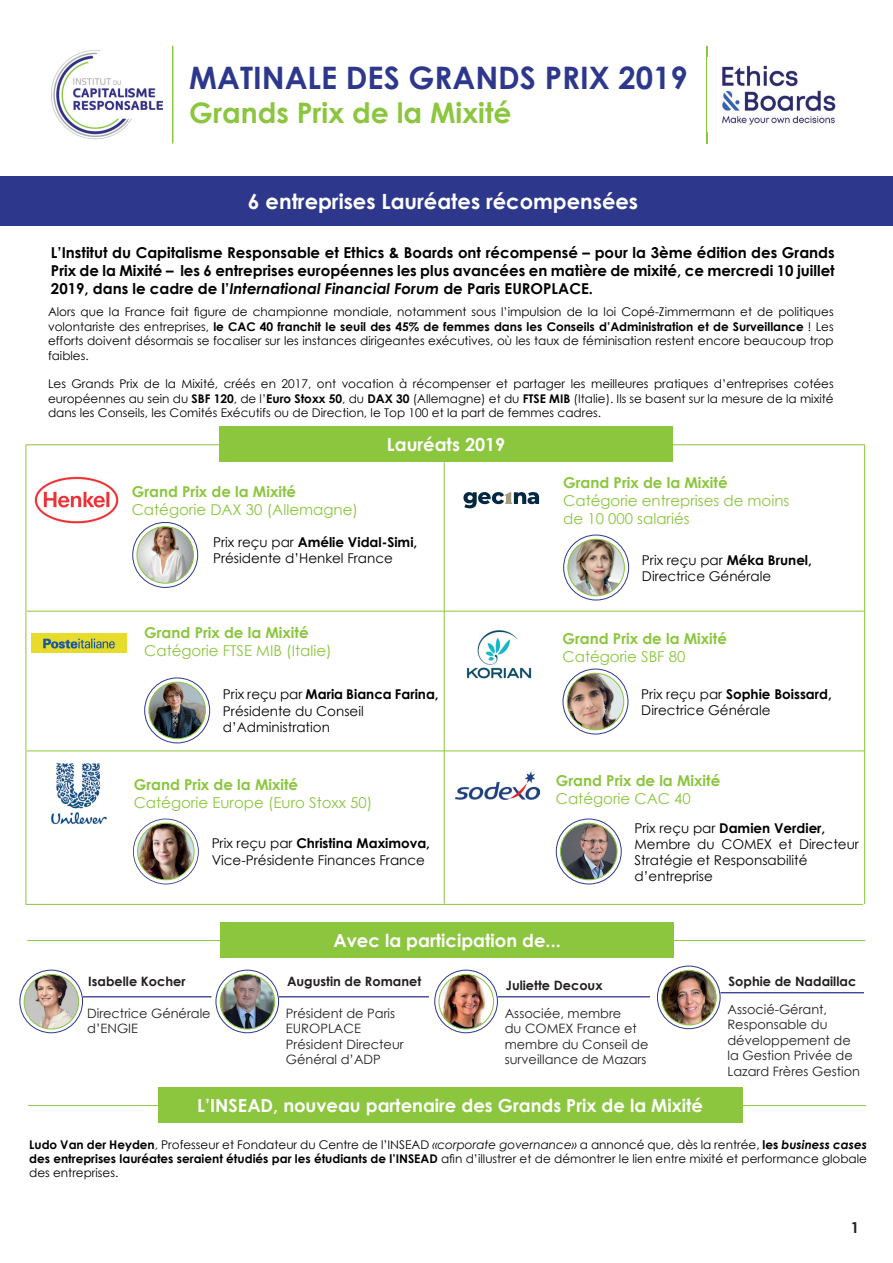
<style>
.page{position:relative;width:893px;height:1263px;background:#fff}
.page>*{position:absolute;margin:0;border:0;box-sizing:border-box;transform-origin:0 0}
.t1{font:700 30.9px "Century Gothic";color:#2d388d}
.t2{font:700 28.2px "Century Gothic";color:#8bc63e}
.t3{font:700 21px "Century Gothic";color:#fff}
.t4{font:700 18px "Century Gothic";color:#fff}
.t5{font:700 15px/18px "Century Gothic";color:#000001;text-align:justify}
.t6{font:15px/18px "Century Gothic";color:#8bc63e}
.t7{font:700 15px "Century Gothic";color:#8bc63e}
.t8{font:700 15px "Century Gothic";color:#231f20}
.t9{font:13.5px/16.2px "Century Gothic";color:#000001}
.t10{font:12.9px/15.5px "Century Gothic";color:#231f20}
.t11{font:700 12.9px "Century Gothic";color:#231f20}
.t12{font:12px/14.4px "Century Gothic";color:#000001;text-align:justify}
.s1{font-style:italic}
.s2{font-weight:700}
.s3{font-weight:700;font-style:italic}
</style>
<div class="page">
<img style="left:51px;top:50px;width:112px;height:90px">
<hr style="left:172px;top:46px;width:1px;height:98px;background:#8bc63e">
<hr style="left:706px;top:46px;width:1px;height:98px;background:#8bc63e">
<img style="left:722px;top:65px;width:114px;height:60px">
<img style="left:466px;top:630px;width:66px;height:49px">
<div style="left:0;top:176px;width:893px;height:50px;background:#2d388d"></div>
<hr style="left:26px;top:444px;width:838px;height:1px;background:#8bc63e">
<div style="left:219px;top:427px;width:454px;height:35px;background:#8bc63e"></div>
<img style="left:51px;top:763px;width:56px;height:61px">
<img style="left:35px;top:477px;width:83px;height:47px">
<div style="left:132px;top:522px;width:66px;height:66px;border:1px solid #2d388d;border-radius:50%"></div>
<img style="left:137px;top:527px;width:56px;height:56px">
<div style="left:137px;top:526px;width:57px;height:57px;border:1px solid #89c53f;border-radius:50%"></div>
<svg style="left:133px;top:819px;width:66px;height:65px"></svg>
<hr style="left:444px;top:462px;width:1px;height:442px;background:#8bc63e">
<hr style="left:26px;top:444px;width:1px;height:460px;background:#8bc63e">
<hr style="left:25px;top:904px;width:838px;height:1px;background:#8bc63e">
<hr style="left:864px;top:444px;width:1px;height:460px;background:#8bc63e">
<hr style="left:27px;top:611px;width:837px;height:1px;background:#8bc63e">
<hr style="left:27px;top:750px;width:837px;height:1px;background:#8bc63e">
<div style="left:556px;top:819px;width:66px;height:65px;border:1px solid #2d388d;border-radius:50%"></div>
<img style="left:560px;top:823px;width:57px;height:57px;border-radius:28px">
<div style="left:560px;top:823px;width:57px;height:57px;border:1px solid #89c53f;border-radius:50%"></div>
<div style="left:563px;top:669px;width:65px;height:65px;border:1px solid #2d388d;border-radius:50%"></div>
<img style="left:567px;top:673px;width:57px;height:57px;border-radius:28px">
<div style="left:567px;top:673px;width:57px;height:57px;border:1px solid #89c53f;border-radius:50%"></div>
<img style="left:455px;top:771px;width:85px;height:28px">
<div style="left:19px;top:970px;width:64px;height:63px;border:1px solid #2d388d;border-radius:50%"></div>
<hr style="left:83px;top:996px;width:129px;height:1px;background:#2d388d">
<img style="left:24px;top:974px;width:55px;height:55px;border-radius:27px">
<div style="left:24px;top:974px;width:55px;height:55px;border:1px solid #89c53f;border-radius:50%"></div>
<div style="left:434px;top:970px;width:64px;height:63px;border:1px solid #2d388d;border-radius:50%"></div>
<hr style="left:498px;top:996px;width:152px;height:1px;background:#2d388d">
<img style="left:439px;top:974px;width:54px;height:55px;border-radius:27px">
<div style="left:439px;top:974px;width:55px;height:55px;border:1px solid #89c53f;border-radius:50%"></div>
<div style="left:216px;top:970px;width:63px;height:63px;border:1px solid #2d388d;border-radius:50%"></div>
<hr style="left:279px;top:996px;width:150px;height:1px;background:#2d388d">
<img style="left:220px;top:974px;width:55px;height:55px;border-radius:27px">
<div style="left:220px;top:974px;width:55px;height:55px;border:1px solid #89c53f;border-radius:50%"></div>
<div style="left:657px;top:966px;width:63px;height:63px;border:1px solid #2d388d;border-radius:50%"></div>
<hr style="left:720px;top:992px;width:144px;height:1px;background:#2d388d">
<img style="left:662px;top:970px;width:54px;height:55px;border-radius:27px">
<div style="left:661px;top:970px;width:55px;height:55px;border:1px solid #89c53f;border-radius:50%"></div>
<hr style="left:27px;top:940px;width:838px;height:1px;background:#8bc63e">
<div style="left:220px;top:922px;width:454px;height:36px;background:#8bc63e"></div>
<hr style="left:28px;top:1105px;width:838px;height:1px;background:#8bc63e">
<div style="left:158px;top:1087px;width:584px;height:36px;background:#8bc63e"></div>
<img style="left:138px;top:851px;width:38px;height:29px">
<div style="left:137px;top:823px;width:57px;height:57px;border:1px solid #89c53f;border-radius:50%"></div>
<div style="left:144px;top:677px;width:66px;height:66px;border:1px solid #2d388d;border-radius:50%"></div>
<img style="left:149px;top:682px;width:56px;height:57px">
<div style="left:149px;top:682px;width:57px;height:57px;border:1px solid #89c53f;border-radius:50%"></div>
<img style="left:31px;top:633px;width:96px;height:20px">
<div style="left:563px;top:535px;width:66px;height:65px;border:1px solid #2d388d;border-radius:50%"></div>
<img style="left:568px;top:539px;width:56px;height:57px">
<div style="left:568px;top:539px;width:57px;height:57px;border:1px solid #89c53f;border-radius:50%"></div>
<svg style="left:463px;top:492px;width:76px;height:16px"></svg>
<h1 class="t1" style="left:189px;top:59px;width:500px">MATINALE DES GRANDS PRIX 2019</h1>
<h2 class="t2" style="left:189px;top:95px;width:324px">Grands Prix de la Mixité</h2>
<h3 class="t3" style="left:248px;top:188px;width:392px">6 entreprises Lauréates récompensées</h3>
<p class="t5" style="left:51px;top:243px;width:785px">L’Institut du Capitalisme Responsable et Ethics &amp; Boards ont récompensé – pour la 3ème édition des Grands Prix de la Mixité – les 6 entreprises européennes les plus avancées en matière de mixité, ce mercredi 10 juillet 2019, dans le cadre de l’<span class="s1">International Financial Forum</span> de Paris EUROPLACE.</p>
<p class="t12" style="left:48px;top:305px;width:787px">Alors que la France fait figure de championne mondiale, notamment sous l’impulsion de la loi Copé-Zimmermann et de politiques volontariste des entreprises, <span class="s2">le CAC 40 franchit le seuil des 45% de femmes dans les Conseils d’Administration et de Surveillance</span> ! Les efforts doivent désormais se focaliser sur les instances dirigeantes exécutives, où les taux de féminisation restent encore beaucoup trop faibles.</p>
<p class="t12" style="left:48px;top:377px;width:787px">Les Grands Prix de la Mixité, créés en 2017, ont vocation à récompenser et partager les meilleures pratiques d’entreprises cotées européennes au sein du <span class="s2">SBF 120</span>, de l’<span class="s2">Euro Stoxx 50</span>, du <span class="s2">DAX 30</span> (Allemagne) et du <span class="s2">FTSE MIB</span> (Italie). Ils se basent sur la mesure de la mixité dans les Conseils, les Comités Exécutifs ou de Direction, le Top 100 et la part de femmes cadres.</p>
<h3 class="t4" style="left:387px;top:433px;width:120px">Lauréats 2019</h3>
<p class="t7" style="left:132px;top:482px;width:166px">Grand Prix de la Mixité</p>
<p class="t6" style="left:132px;top:500px;width:228px">Catégorie DAX 30 (Allemagne)</p>
<p class="t9" style="left:213px;top:534px;width:206px">Prix reçu par <span class="s2">Amélie Vidal-Simi,<br></span>Présidente d’Henkel France</p>
<p class="t7" style="left:144px;top:623px;width:166px">Grand Prix de la Mixité</p>
<p class="t6" style="left:144px;top:641px;width:189px">Catégorie FTSE MIB (Italie)</p>
<p class="t9" style="left:223px;top:686px;width:217px">Prix reçu par <span class="s2">Maria Bianca Farina,<br></span>Présidente du Conseil d’Administration</p>
<p class="t7" style="left:134px;top:775px;width:166px">Grand Prix de la Mixité</p>
<p class="t6" style="left:134px;top:793px;width:240px">Catégorie Europe (Euro Stoxx 50)</p>
<p class="t9" style="left:212px;top:835px;width:220px">Prix reçu par <span class="s2">Christina Maximova,<br></span>Vice-Présidente Finances France</p>
<p class="t7" style="left:563px;top:473px;width:166px">Grand Prix de la Mixité</p>
<p class="t6" style="left:563px;top:491px;width:228px">Catégorie entreprises de moins de 10 000 salariés</p>
<p class="t9" style="left:642px;top:551px;width:172px">Prix reçu par <span class="s2">Méka Brunel,<br></span>Directrice Générale</p>
<p class="t7" style="left:563px;top:629px;width:166px">Grand Prix de la Mixité</p>
<p class="t6" style="left:563px;top:647px;width:124px">Catégorie SBF 80</p>
<p class="t9" style="left:641px;top:685px;width:192px">Prix reçu par <span class="s2">Sophie Boissard,<br></span>Directrice Générale</p>
<p class="t7" style="left:556px;top:771px;width:166px">Grand Prix de la Mixité</p>
<p class="t6" style="left:556px;top:789px;width:136px">Catégorie CAC 40</p>
<p class="t9" style="left:635px;top:819px;width:226px">Prix reçu par <span class="s2">Damien Verdier,<br></span>Membre du COMEX et Directeur<br>Stratégie et Responsabilité d’entreprise</p>
<p class="t11" style="left:88px;top:973px;width:99px">Isabelle Kocher</p>
<p class="t10" style="left:87px;top:1005px;width:125px">Directrice Générale d’ENGIE</p>
<h3 class="t4" style="left:334px;top:929px;width:229px">Avec la participation de...</h3>
<p class="t11" style="left:287px;top:973px;width:136px">Augustin de Romanet</p>
<p class="t10" style="left:286px;top:1005px;width:119px">Président de Paris<br>EUROPLACE<br>Président Directeur<br>Général d’ADP</p>
<p class="t11" style="left:506px;top:977px;width:98px">Juliette Decoux</p>
<p class="t10" style="left:505px;top:1005px;width:145px">Associée, membre<br>du COMEX France et membre du Conseil de surveillance de Mazars</p>
<h3 class="t4" style="left:197px;top:1094px;width:507px">L’INSEAD, nouveau partenaire des Grands Prix de la Mixité</h3>
<p class="t11" style="left:728px;top:973px;width:129px">Sophie de Nadaillac</p>
<p class="t10" style="left:727px;top:1001px;width:134px">Associé-Gérant,<br>Responsable du développement de la Gestion Privée de<br>Lazard Frères Gestion</p>
<p class="t12" style="left:29px;top:1137px;width:839px"><span class="s2">Ludo Van der Heyden</span>, Professeur et Fondateur du Centre de l’INSEAD <span class="s1">«corporate governance»</span> a annoncé que, dès la rentrée, <span class="s2">les</span> <span class="s3">business cases </span><span class="s2">des entreprises lauréates seraient étudiés par les étudiants de l’INSEAD</span> afin d’illustrer et de démontrer le lien entre mixité et performance globale des entreprises.</p>
<p class="t8" style="left:851px;top:1218px;width:10px">1</p>
</div>
